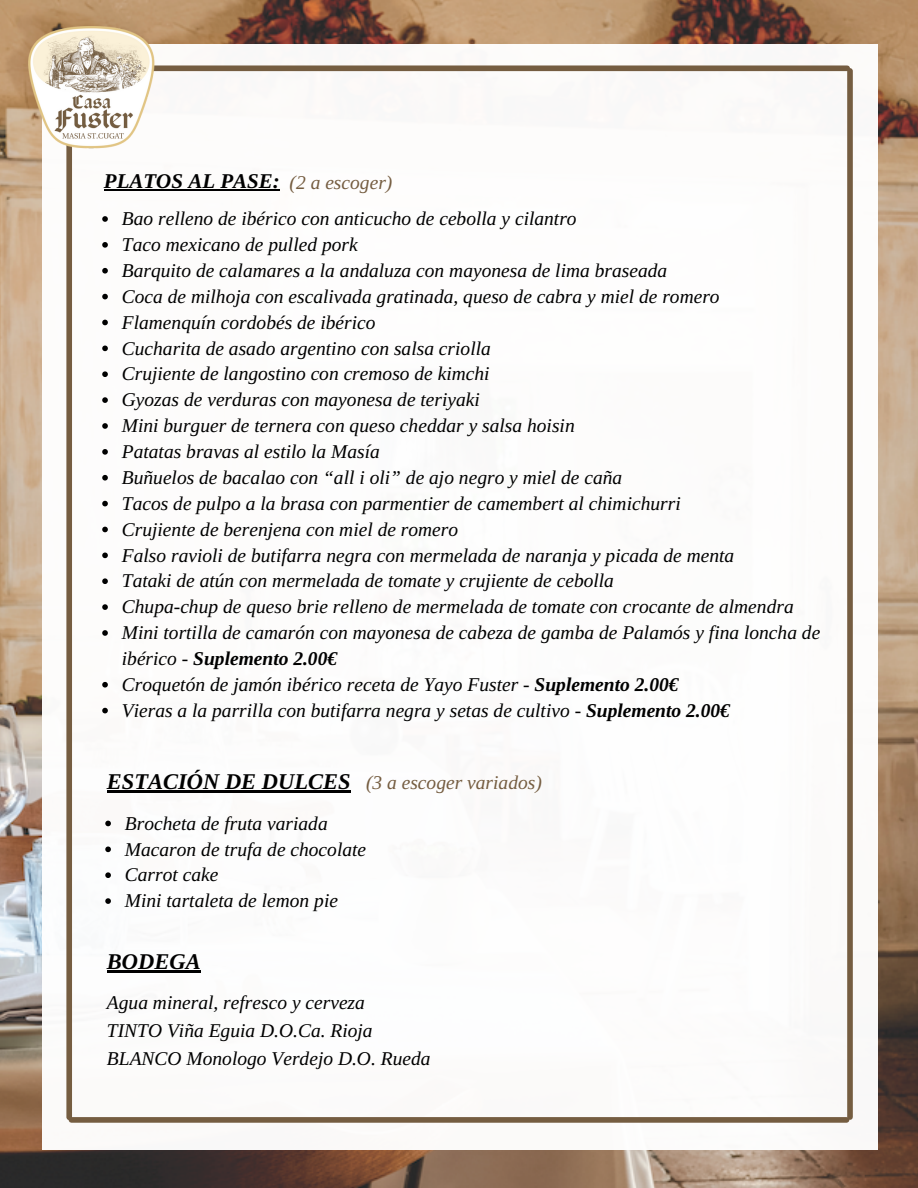
<style>
.page{position:relative;width:918px;height:1188px;background:#fff}
.page>*{position:absolute;margin:0;border:0;box-sizing:border-box;transform-origin:0 0}
.t1{font:italic 700 22.5px "Libra Serif Modern";color:#000}
.t2{font:italic 700 21px "Libra Serif Modern";color:#000}
.t3{font:italic 19.5px/25.8px "Libra Serif Modern";color:#000}
.t4{font:italic 19.5px "Libra Serif Modern";color:#755d41}
.s1{font-weight:700}
</style>
<div class="page">
<img style="left:0;top:0;width:918px;height:1188px">
<div style="left:42px;top:44px;width:836px;height:1105px;background:#fff"></div>
<div style="left:66px;top:71px;width:6px;height:1046px;background:#755d41"></div>
<div style="left:72px;top:65px;width:775px;height:6px;background:#755d41"></div>
<div style="left:847px;top:71px;width:6px;height:1046px;background:#755d41"></div>
<div style="left:71px;top:1117px;width:776px;height:6px;background:#755d41"></div>
<img style="left:9px;top:4px;width:165px;height:166px">
<hr style="left:104px;top:189px;width:176px;height:1px;background:#000">
<svg style="left:102px;top:216px;width:6px;height:6px"></svg>
<svg style="left:102px;top:242px;width:6px;height:6px"></svg>
<svg style="left:102px;top:268px;width:6px;height:6px"></svg>
<svg style="left:102px;top:294px;width:6px;height:5px"></svg>
<svg style="left:102px;top:320px;width:6px;height:5px"></svg>
<svg style="left:102px;top:346px;width:6px;height:5px"></svg>
<svg style="left:102px;top:371px;width:6px;height:6px"></svg>
<svg style="left:102px;top:397px;width:6px;height:6px"></svg>
<svg style="left:102px;top:423px;width:6px;height:6px"></svg>
<svg style="left:102px;top:449px;width:6px;height:6px"></svg>
<svg style="left:102px;top:475px;width:6px;height:6px"></svg>
<svg style="left:102px;top:501px;width:6px;height:5px"></svg>
<svg style="left:102px;top:527px;width:6px;height:5px"></svg>
<svg style="left:102px;top:553px;width:6px;height:5px"></svg>
<svg style="left:102px;top:578px;width:6px;height:6px"></svg>
<svg style="left:102px;top:604px;width:6px;height:6px"></svg>
<svg style="left:102px;top:630px;width:6px;height:6px"></svg>
<svg style="left:102px;top:682px;width:6px;height:6px"></svg>
<svg style="left:102px;top:708px;width:6px;height:5px"></svg>
<hr style="left:107px;top:790px;width:244px;height:2px;background:#000">
<svg style="left:105px;top:821px;width:6px;height:5px"></svg>
<svg style="left:105px;top:847px;width:6px;height:5px"></svg>
<svg style="left:105px;top:872px;width:6px;height:6px"></svg>
<svg style="left:105px;top:898px;width:6px;height:6px"></svg>
<hr style="left:107px;top:970px;width:94px;height:2px;background:#000">
<h1 class="t2" style="left:104px;top:169px;width:177px">PLATOS AL PASE:</h1>
<p class="t3" style="left:122px;top:206px;width:456px">Bao relleno de ibérico con anticucho de cebolla y cilantro</p>
<p class="t3" style="left:122px;top:232px;width:237px">Taco mexicano de pulled pork</p>
<p class="t3" style="left:122px;top:258px;width:547px">Barquito de calamares a la andaluza con mayonesa de lima braseada</p>
<p class="t3" style="left:122px;top:283px;width:599px">Coca de milhoja con escalivada gratinada, queso de cabra y miel de romero</p>
<p class="t3" style="left:122px;top:309px;width:255px">Flamenquín cordobés de ibérico</p>
<p class="t3" style="left:122px;top:335px;width:371px">Cucharita de asado argentino con salsa criolla</p>
<p class="t3" style="left:122px;top:361px;width:369px">Crujiente de langostino con cremoso de kimchi</p>
<p class="t3" style="left:122px;top:387px;width:360px">Gyozas de verduras con mayonesa de teriyaki</p>
<p class="t3" style="left:122px;top:413px;width:454px">Mini burguer de ternera con queso cheddar y salsa hoisin</p>
<p class="t3" style="left:122px;top:439px;width:260px">Patatas bravas al estilo la Masía</p>
<p class="t3" style="left:122px;top:465px;width:502px">Buñuelos de bacalao con “all i oli” de ajo negro y miel de caña</p>
<p class="t3" style="left:122px;top:490px;width:560px">Tacos de pulpo a la brasa con parmentier de camembert al chimichurri</p>
<p class="t3" style="left:122px;top:516px;width:338px">Crujiente de berenjena con miel de romero</p>
<p class="t3" style="left:122px;top:542px;width:614px">Falso ravioli de butifarra negra con mermelada de naranja y picada de menta</p>
<p class="t3" style="left:122px;top:568px;width:494px">Tataki de atún con mermelada de tomate y crujiente de cebolla</p>
<p class="t3" style="left:122px;top:594px;width:673px">Chupa-chup de queso brie relleno de mermelada de tomate con crocante de almendra</p>
<p class="t3" style="left:122px;top:620px;width:700px">Mini tortilla de camarón con mayonesa de cabeza de gamba de Palamós y fina loncha de ibérico - <span class="s1">Suplemento 2.00€</span></p>
<p class="t3" style="left:122px;top:672px;width:558px">Croquetón de jamón ibérico receta de Yayo Fuster - <span class="s1">Suplemento 2.00€</span></p>
<p class="t3" style="left:122px;top:697px;width:610px">Vieras a la parrilla con butifarra negra y setas de cultivo - <span class="s1">Suplemento 2.00€</span></p>
<p class="t4" style="left:290px;top:171px;width:104px">(2 a escoger)</p>
<h1 class="t1" style="left:107px;top:769px;width:245px">ESTACIÓN DE DULCES</h1>
<p class="t3" style="left:125px;top:810px;width:204px">Brocheta de fruta variada</p>
<p class="t3" style="left:125px;top:836px;width:243px">Macaron de trufa de chocolate</p>
<p class="t3" style="left:125px;top:862px;width:95px">Carrot cake</p>
<p class="t3" style="left:125px;top:888px;width:215px">Mini tartaleta de lemon pie</p>
<p class="t4" style="left:366px;top:772px;width:177px">(3 a escoger variados)</p>
<p class="t1" style="left:107px;top:949px;width:95px">BODEGA</p>
<h1 class="t3" style="left:107px;top:990px;width:259px">Agua mineral, refresco y cerveza</h1>
<p class="t3" style="left:107px;top:1018px;width:267px">TINTO Viña Eguia D.O.Ca. Rioja</p>
<p class="t3" style="left:107px;top:1046px;width:325px">BLANCO Monologo Verdejo D.O. Rueda</p>
</div>
